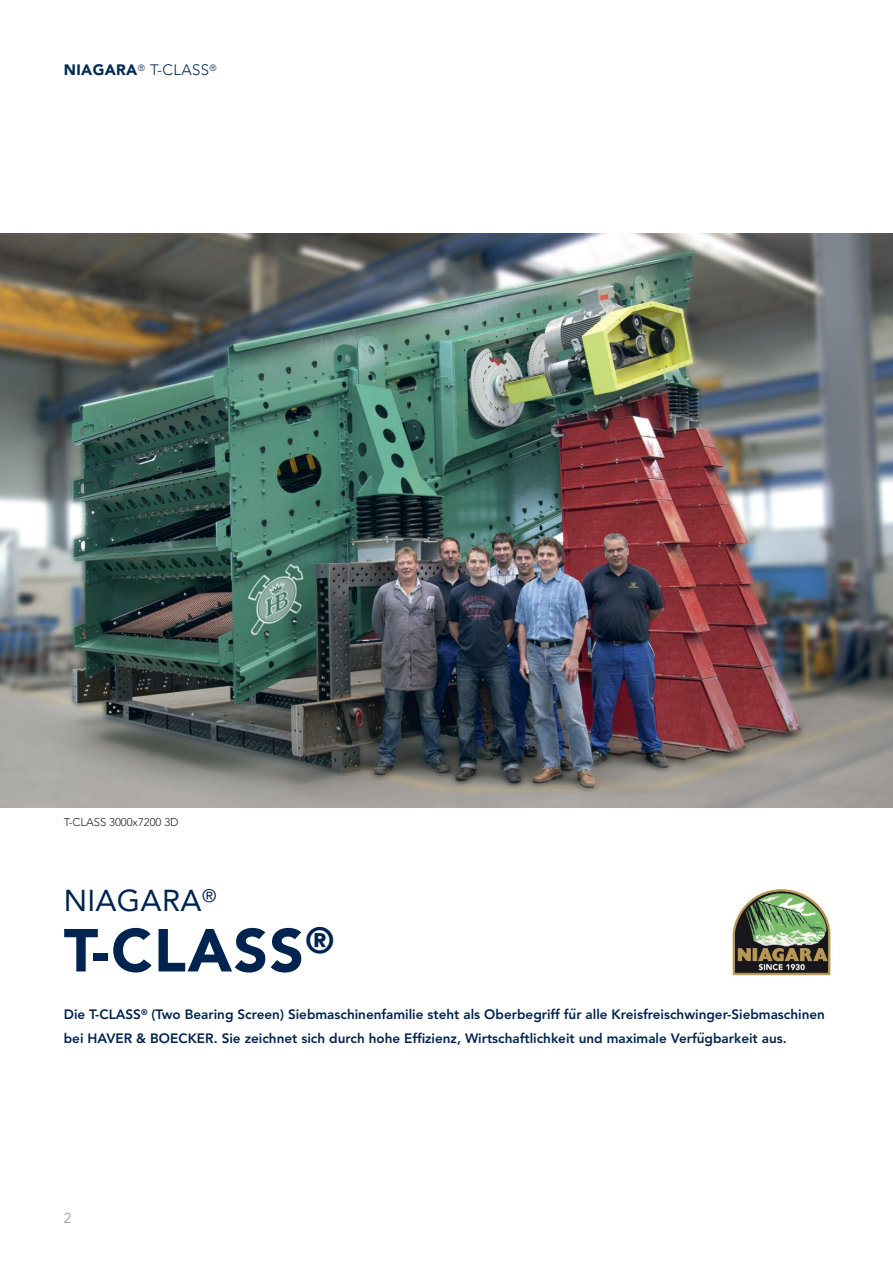
<style>
.page{position:relative;width:893px;height:1263px;background:#fff}
.page>*{position:absolute;margin:0;border:0;box-sizing:border-box;transform-origin:0 0}
.t1{font:900 60px "Avenir LT Std";letter-spacing:.025em;color:#00244f}
.t2{font:30px "Avenir LT Std";letter-spacing:.01em;color:#00244f}
.t3{font:900 15px "Avenir LT Std";letter-spacing:.025em;color:#002b53}
.t4{font:300 14.25px "Avenir LT Std";color:#939393}
.t5{font:800 13.5px/24px "Avenir LT Std";color:#00244f}
.t6{font:300 11.25px "Avenir LT Std";color:#272627}
.s1{font-weight:300}
.s2{font-family:"Menlo";font-weight:700;font-style:italic}
</style>
<div class="page">
<img style="left:0;top:234px;width:893px;height:574px">
<img style="left:729px;top:886px;width:103px;height:91px">
<p class="t3" style="left:64px;top:64px;width:154px">NIAGARA<sup>®</sup> <span class="s1">T-CLASS</span><sup>®</sup></p>
<p class="t6" style="left:64px;top:817px;width:116px">T-CLASS 3000x7200 3D</p>
<h2 class="t2" style="left:64px;top:889px;width:154px">NIAGARA<sup>®</sup></h2>
<h1 class="t1" style="left:64px;top:926px;width:272px">T-CLASS<sup>®</sup></h1>
<p class="t5" style="left:64px;top:1004px;width:763px">Die T-CLASS<sup>®</sup> (Two Bearing Screen) Siebmaschinenfamilie steht als Oberbegriff f<span class="s2">̈</span>ur alle Kreisfreischwinger-Siebmaschinen bei HAVER &amp; BOECKER. Sie zeichnet sich durch hohe Effizienz, Wirtschaftlichkeit und maximale Verf<span class="s2">̈</span>ugbarkeit aus.</p>
<p class="t4" style="left:64px;top:1212px;width:9px">2</p>
</div>
